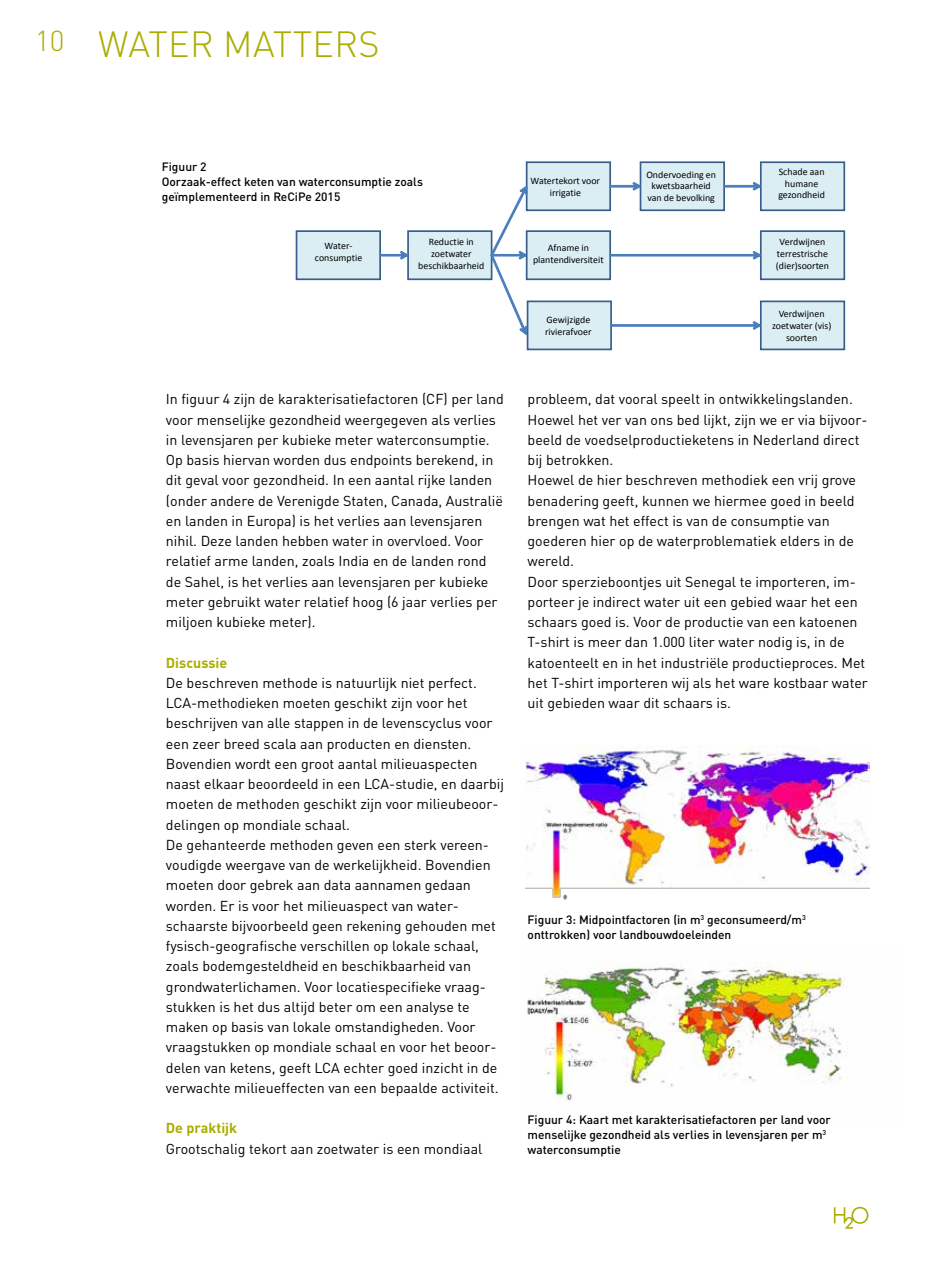
<style>
.page{position:relative;width:936px;height:1263px;background:#fff}
.page>*{position:absolute;margin:0;border:0;box-sizing:border-box;transform-origin:0 0}
.t1{font:300 36px "DIN Pro";letter-spacing:.01em;color:#aaad00}
.t2{font:14.25px/20.2px "DIN Pro";color:#000}
.t3{font:700 14.25px "DIN Pro";color:#aaad00}
.t4{font:500 12px/15px "DIN Pro";color:#000}
.t5{font:9.9px/11.9px "Calibri";color:#000;text-align:center}
</style>
<div class="page">
<svg style="left:833px;top:1207px;width:35px;height:21px"></svg>
<img style="left:525px;top:746px;width:344px;height:154px">
<img style="left:527px;top:962px;width:321px;height:139px">
<div style="left:760px;top:231px;width:84px;height:48px;background:#dbeef4"></div>
<div style="left:759px;top:230px;width:86px;height:50px;border:2px solid #385d8a"></div>
<div style="left:760px;top:162px;width:84px;height:48px;background:#dbeef4"></div>
<div style="left:759px;top:161px;width:86px;height:50px;border:2px solid #385d8a"></div>
<div style="left:527px;top:301px;width:84px;height:48px;background:#dbeef4"></div>
<div style="left:526px;top:301px;width:86px;height:49px;border:2px solid #385d8a"></div>
<div style="left:760px;top:301px;width:84px;height:48px;background:#dbeef4"></div>
<div style="left:759px;top:301px;width:86px;height:49px;border:2px solid #385d8a"></div>
<div style="left:296px;top:231px;width:84px;height:48px;background:#dbeef4"></div>
<div style="left:295px;top:230px;width:86px;height:50px;border:2px solid #385d8a"></div>
<div style="left:408px;top:231px;width:83px;height:48px;background:#dbeef4"></div>
<div style="left:407px;top:230px;width:85px;height:50px;border:2px solid #385d8a"></div>
<div style="left:526px;top:162px;width:84px;height:48px;background:#dbeef4"></div>
<div style="left:526px;top:161px;width:85px;height:50px;border:2px solid #385d8a"></div>
<div style="left:640px;top:162px;width:84px;height:48px;background:#dbeef4"></div>
<div style="left:639px;top:161px;width:86px;height:50px;border:2px solid #385d8a"></div>
<svg style="left:379px;top:251px;width:30px;height:9px"></svg>
<svg style="left:490px;top:186px;width:38px;height:149px"></svg>
<div style="left:526px;top:231px;width:84px;height:48px;background:#dbeef4"></div>
<div style="left:526px;top:230px;width:85px;height:50px;border:2px solid #385d8a"></div>
<svg style="left:609px;top:182px;width:32px;height:9px"></svg>
<svg style="left:723px;top:182px;width:38px;height:9px"></svg>
<svg style="left:609px;top:251px;width:152px;height:9px"></svg>
<svg style="left:610px;top:321px;width:151px;height:9px"></svg>
<h1 class="t1" style="left:35px;top:16px;width:346px"><sup>10</sup> WATER MATTERS</h1>
<p class="t4" style="left:162px;top:158px;width:263px">Figuur 2<br>Oorzaak-effect keten van waterconsumptie zoals geïmplementeerd in ReCiPe 2015</p>
<p class="t5" style="left:315px;top:240px;width:49px">Water&shy;consumptie</p>
<p class="t5" style="left:418px;top:235px;width:68px">Reductie in zoetwater beschikbaarheid</p>
<p class="t2" style="left:166px;top:388px;width:339px">In figuur 4 zijn de karakterisatiefactoren (CF) per land voor menselijke gezondheid weergegeven als verlies in levensjaren per kubieke meter waterconsumptie.<br>Op basis hiervan worden dus endpoints berekend, in dit geval voor gezondheid. In een aantal rijke landen (onder andere de Verenigde Staten, Canada, Australië en landen in Europa) is het verlies aan levensjaren nihil. Deze landen hebben water in overvloed. Voor relatief arme landen, zoals India en de landen rond de Sahel, is het verlies aan levensjaren per kubieke meter gebruikt water relatief hoog (6 jaar verlies per miljoen kubieke meter).</p>
<p class="t3" style="left:166px;top:651px;width:63px">Discussie</p>
<p class="t2" style="left:166px;top:671px;width:340px">De beschreven methode is natuurlijk niet perfect.<br>LCA-methodieken moeten geschikt zijn voor het beschrijven van alle stappen in de levenscyclus voor een zeer breed scala aan producten en diensten.<br>Bovendien wordt een groot aantal milieuaspecten naast elkaar beoordeeld in een LCA-studie, en daarbij moeten de methoden geschikt zijn voor milieubeoor&shy;delingen op mondiale schaal.<br>De gehanteerde methoden geven een sterk vereen&shy;voudigde weergave van de werkelijkheid. Bovendien moeten door gebrek aan data aannamen gedaan worden. Er is voor het milieuaspect van water&shy;schaarste bijvoorbeeld geen rekening gehouden met fysisch-geografische verschillen op lokale schaal, zoals bodemgesteldheid en beschikbaarheid van grondwaterlichamen. Voor locatiespecifieke vraag&shy;stukken is het dus altijd beter om een analyse te maken op basis van lokale omstandigheden. Voor vraagstukken op mondiale schaal en voor het beoor&shy;delen van ketens, geeft LCA echter goed inzicht in de verwachte milieueffecten van een bepaalde activiteit.</p>
<p class="t3" style="left:166px;top:1116px;width:73px">De praktijk</p>
<p class="t2" style="left:166px;top:1137px;width:318px">Grootschalig tekort aan zoetwater is een mondiaal</p>
<p class="t5" style="left:530px;top:175px;width:71px">Watertekort voor irrigatie</p>
<p class="t5" style="left:646px;top:168px;width:71px">Ondervoeding en kwetsbaarheid van de bevolking</p>
<p class="t5" style="left:533px;top:241px;width:72px">Afname in plantendiversiteit</p>
<p class="t5" style="left:545px;top:313px;width:48px;text-align:left">Gewijzigde rivierafvoer</p>
<p class="t5" style="left:778px;top:165px;width:48px">Schade aan humane gezondheid</p>
<p class="t5" style="left:775px;top:235px;width:55px">Verdwijnen terrestrische (dier)soorten</p>
<p class="t5" style="left:772px;top:307px;width:61px">Verdwijnen zoetwater (vis) soorten</p>
<p class="t2" style="left:527px;top:388px;width:342px">probleem, dat vooral speelt in ontwikkelingslanden.<br>Hoewel het ver van ons bed lijkt, zijn we er via bijvoor&shy;beeld de voedselproductieketens in Nederland direct bij betrokken.<br>Hoewel de hier beschreven methodiek een vrij grove benadering geeft, kunnen we hiermee goed in beeld brengen wat het effect is van de consumptie van goederen hier op de waterproblematiek elders in de wereld.<br>Door sperzieboontjes uit Senegal te importeren, im&shy;porteer je indirect water uit een gebied waar het een schaars goed is. Voor de productie van een katoenen T-shirt is meer dan 1.000 liter water nodig is, in de katoenteelt en in het industriële productieproces. Met het T-shirt importeren wij als het ware kostbaar water uit gebieden waar dit schaars is.</p>
<p class="t4" style="left:527px;top:910px;width:280px">Figuur 3: Midpointfactoren (in m<sup>3</sup> geconsumeerd/m<sup>3 </sup>onttrokken) voor landbouwdoeleinden</p>
<p class="t4" style="left:527px;top:1111px;width:305px">Figuur 4: Kaart met karakterisatiefactoren per land voor menselijke gezondheid als verlies in levensjaren per m<sup>3 </sup>waterconsumptie</p>
</div>
